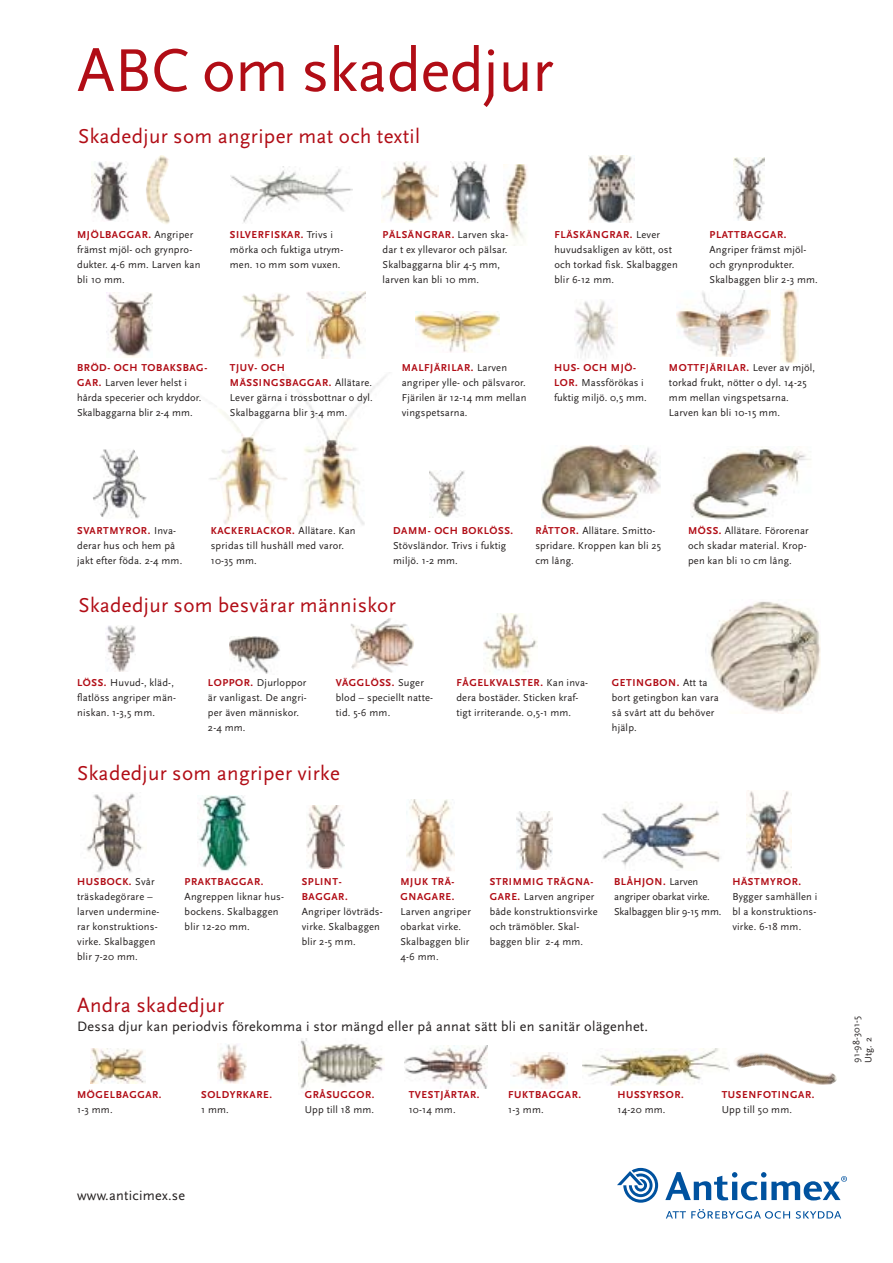
<style>
.page{position:relative;width:893px;height:1263px;background:#fff}
.page>*{position:absolute;margin:0;border:0;box-sizing:border-box;transform-origin:0 0}
.t1{font:63px "Scala Sans";letter-spacing:-.005em;color:#b10d16}
.t2{font:21px "Scala Sans";letter-spacing:.015em;color:#b10d16}
.t3{font:14.25px "Scala Sans";letter-spacing:.015em;color:#231f1f}
.t4{font:10.5px/15px "Scala Sans";letter-spacing:.015em;color:#231f1f}
.t5{font:700 10.5px/15px "Scala Sans";letter-spacing:.055em;color:#b10d16}
.t6{font:10.5px/15px "Scala Sans";letter-spacing:-.005em;color:#231f1f}
.t7{font:9.75px/12px "Scala Sans";letter-spacing:.025em;color:#231f1f}
.s1{font-weight:700;color:#b10d16}
</style>
<div class="page">
<img style="left:575px;top:299px;width:42px;height:59px">
<img style="left:746px;top:790px;width:45px;height:84px">
<img style="left:781px;top:290px;width:17px;height:73px">
<svg style="left:617px;top:1168px;width:41px;height:35px"></svg>
<svg style="left:665px;top:1172px;width:182px;height:28px"></svg>
<svg style="left:666px;top:1209px;width:175px;height:10px"></svg>
<img style="left:677px;top:291px;width:93px;height:65px">
<img style="left:298px;top:1039px;width:87px;height:51px">
<img style="left:291px;top:376px;width:95px;height:150px">
<img style="left:209px;top:385px;width:90px;height:140px">
<img style="left:602px;top:802px;width:118px;height:67px">
<img style="left:106px;top:293px;width:46px;height:65px">
<img style="left:429px;top:471px;width:36px;height:47px">
<img style="left:306px;top:806px;width:38px;height:63px">
<img style="left:709px;top:601px;width:111px;height:112px">
<img style="left:512px;top:1052px;width:55px;height:36px">
<img style="left:86px;top:793px;width:57px;height:80px">
<img style="left:582px;top:1048px;width:147px;height:37px">
<img style="left:415px;top:312px;width:84px;height:41px">
<img style="left:106px;top:626px;width:30px;height:46px">
<img style="left:407px;top:800px;width:48px;height:72px">
<img style="left:146px;top:155px;width:24px;height:69px">
<img style="left:690px;top:446px;width:121px;height:74px">
<img style="left:306px;top:292px;width:59px;height:67px">
<img style="left:90px;top:1049px;width:55px;height:34px">
<img style="left:450px;top:162px;width:39px;height:60px">
<img style="left:381px;top:162px;width:57px;height:61px">
<img style="left:541px;top:446px;width:119px;height:74px">
<img style="left:516px;top:811px;width:36px;height:59px">
<img style="left:93px;top:449px;width:54px;height:69px">
<img style="left:404px;top:1045px;width:83px;height:44px">
<img style="left:240px;top:293px;width:55px;height:66px">
<img style="left:503px;top:164px;width:25px;height:82px">
<img style="left:217px;top:1044px;width:29px;height:39px">
<img style="left:588px;top:155px;width:46px;height:67px">
<img style="left:230px;top:637px;width:50px;height:37px">
<img style="left:351px;top:618px;width:63px;height:55px">
<img style="left:483px;top:613px;width:54px;height:59px">
<img style="left:92px;top:162px;width:37px;height:59px">
<img style="left:197px;top:795px;width:52px;height:76px">
<img style="left:230px;top:166px;width:123px;height:57px">
<img style="left:733px;top:158px;width:32px;height:62px">
<img style="left:734px;top:1053px;width:102px;height:32px">
<h1 class="t1" style="left:77px;top:46px;width:478px">ABC om skadedjur</h1>
<h2 class="t2" style="left:78px;top:129px;width:343px">Skadedjur som angriper mat och textil</h2>
<p class="t4" style="left:77px;top:228px;width:125px"><span class="s1">MJÖLBAGGAR.</span> Angriper främst mjöl- och grynpro&shy;dukter. 4-6 mm. Larven kan bli 10 mm.</p>
<p class="t4" style="left:230px;top:228px;width:115px"><span class="s1">SILVERFISKAR.</span> Trivs i mörka och fuktiga utrym&shy;men. 10 mm som vuxen.</p>
<p class="t4" style="left:554px;top:228px;width:125px"><span class="s1">FLÄSKÄNGRAR.</span> Lever huvudsakligen av kött, ost och torkad fisk. Skalbaggen blir 6-12 mm.</p>
<p class="t5" style="left:709px;top:228px;width:78px">PLATTBAGGAR.</p>
<p class="t4" style="left:382px;top:228px;width:127px"><span class="s1">PÄLSÄNGRAR.</span> Larven ska&shy;dar t ex yllevaror och pälsar.<br>Skalbaggarna blir 4-5 mm, larven kan bli 10 mm.</p>
<p class="t4" style="left:709px;top:243px;width:110px">Angriper främst mjöl&shy;och grynprodukter.<br>Skalbaggen blir 2-3 mm.</p>
<p class="t4" style="left:77px;top:361px;width:132px"><span class="s1">BRÖD- OCH TOBAKSBAG-<br>GAR.</span> Larven lever helst i hårda specerier och kryddor.<br>Skalbaggarna blir 2-4 mm.</p>
<p class="t4" style="left:230px;top:361px;width:144px"><span class="s1">TJUV- OCH<br>MÄSSINGSBAGGAR.</span> Allätare.<br>Lever gärna i trossbottnar o dyl.<br>Skalbaggarna blir 3-4 mm.</p>
<p class="t4" style="left:554px;top:361px;width:94px"><span class="s1">HUS- OCH MJÖ-<br>LOR.</span> Massförökas i fuktig miljö. 0,5 mm.</p>
<p class="t4" style="left:669px;top:361px;width:148px"><span class="s1">MOTTFJÄRILAR.</span> Lever av mjöl, torkad frukt, nötter o dyl. 14-25 mm mellan vingspetsarna.<br>Larven kan bli 10-15 mm.</p>
<p class="t4" style="left:402px;top:361px;width:126px"><span class="s1">MALFJÄRILAR.</span> Larven angriper ylle- och pälsvaror.<br>Fjärilen är 12-14 mm mellan vingspetsarna.</p>
<p class="t4" style="left:77px;top:524px;width:107px"><span class="s1">SVARTMYROR.</span> Inva&shy;derar hus och hem på jakt efter föda. 2-4 mm.</p>
<p class="t4" style="left:535px;top:524px;width:127px"><span class="s1">RÅTTOR.</span> Allätare. Smitto&shy;spridare. Kroppen kan bli 25 cm lång.</p>
<p class="t4" style="left:688px;top:524px;width:122px"><span class="s1">MÖSS.</span> Allätare. Förorenar och skadar material. Krop&shy;pen kan bli 10 cm lång.</p>
<p class="t5" style="left:393px;top:524px;width:121px">DAMM- OCH BOKLÖSS.</p>
<p class="t4" style="left:393px;top:539px;width:115px">Stövsländor. Trivs i fuktig miljö. 1-2 mm.</p>
<p class="t4" style="left:211px;top:524px;width:146px"><span class="s1">KACKERLACKOR.</span> Allätare. Kan spridas till hushåll med varor.<br>10-35 mm.</p>
<h2 class="t2" style="left:78px;top:597px;width:319px">Skadedjur som besvärar människor</h2>
<p class="t4" style="left:77px;top:676px;width:100px"><span class="s1">LÖSS.</span> Huvud-, kläd-, flatlöss angriper män&shy;niskan. 1-3,5 mm.</p>
<p class="t4" style="left:208px;top:676px;width:100px"><span class="s1">LOPPOR.</span> Djurloppor är vanligast. De angri&shy;per även människor.<br>2-4 mm.</p>
<p class="t4" style="left:336px;top:676px;width:99px"><span class="s1">VÄGGLÖSS.</span> Suger blod – speciellt natte&shy;tid. 5-6 mm.</p>
<p class="t4" style="left:456px;top:676px;width:133px"><span class="s1">FÅGELKVALSTER.</span> Kan inva&shy;dera bostäder. Sticken kraf&shy;tigt irriterande. 0,5-1 mm.</p>
<h2 class="t2" style="left:77px;top:765px;width:264px">Skadedjur som angriper virke</h2>
<p class="t4" style="left:612px;top:676px;width:109px"><span class="s1">GETINGBON.</span> Att ta bort getingbon kan vara så svårt att du behöver hjälp.</p>
<p class="t4" style="left:77px;top:875px;width:84px"><span class="s1">HUSBOCK.</span> Svår träskadegörare – larven undermine&shy;rar konstruktions&shy;virke. Skalbaggen blir 7-20 mm.</p>
<p class="t5" style="left:185px;top:875px;width:80px">PRAKTBAGGAR.</p>
<p class="t4" style="left:185px;top:890px;width:101px">Angreppen liknar hus&shy;bockens. Skalbaggen blir 12-20 mm.</p>
<p class="t5" style="left:302px;top:875px;width:47px">SPLINT-<br>BAGGAR.</p>
<p class="t4" style="left:302px;top:905px;width:82px">Angriper lövträds&shy;virke. Skalbaggen blir 2-5 mm.</p>
<p class="t5" style="left:400px;top:875px;width:55px">MJUK TRÄ-<br>GNAGARE.</p>
<p class="t4" style="left:400px;top:905px;width:72px">Larven angriper obarkat virke.<br>Skalbaggen blir<br>4-6 mm.</p>
<p class="t4" style="left:489px;top:875px;width:109px"><span class="s1">STRIMMIG TRÄGNA-<br>GARE.</span> Larven angriper både konstruktionsvirke och trämöbler. Skal&shy;baggen blir 2-4 mm.</p>
<p class="t6" style="left:614px;top:875px;width:109px"><span class="s1">BLÅHJON.</span> Larven angriper obarkat virke.<br>Skalbaggen blir 9-15 mm.</p>
<p class="t5" style="left:732px;top:875px;width:70px">HÄSTMYROR.</p>
<p class="t4" style="left:732px;top:890px;width:87px;text-align:justify">Bygger samhällen i bl a konstruktions&shy;virke. 6-18 mm.</p>
<h2 class="t2" style="left:77px;top:997px;width:149px">Andra skadedjur</h2>
<h3 class="t3" style="left:77px;top:1021px;width:572px">Dessa djur kan periodvis förekomma i stor mängd eller på annat sätt bli en sanitär olägenhet.</h3>
<p class="t5" style="left:77px;top:1088px;width:86px">MÖGELBAGGAR.</p>
<p class="t4" style="left:77px;top:1103px;width:37px">1-3 mm.</p>
<p class="t5" style="left:201px;top:1088px;width:72px">SOLDYRKARE.</p>
<p class="t4" style="left:201px;top:1103px;width:29px">1 mm.</p>
<p class="t5" style="left:305px;top:1088px;width:71px">GRÅSUGGOR.</p>
<p class="t4" style="left:305px;top:1103px;width:71px">Upp till 18 mm.</p>
<p class="t5" style="left:408px;top:1088px;width:72px">TVESTJÄRTAR.</p>
<p class="t4" style="left:408px;top:1103px;width:48px">10-14 mm.</p>
<p class="t5" style="left:508px;top:1088px;width:74px">FUKTBAGGAR.</p>
<p class="t4" style="left:508px;top:1103px;width:37px">1-3 mm.</p>
<p class="t5" style="left:617px;top:1088px;width:68px">HUSSYRSOR.</p>
<p class="t4" style="left:617px;top:1103px;width:50px">14-20 mm.</p>
<p class="t5" style="left:721px;top:1088px;width:94px">TUSENFOTINGAR.</p>
<p class="t4" style="left:721px;top:1103px;width:72px">Upp till 50 mm.</p>
<h3 class="t3" style="left:77px;top:1190px;width:110px">www.anticimex.se</h3>
<p class="t7" style="left:851px;top:1063px;width:49px;rotate:-90deg">91-98-301-5<br>Utg. 2</p>
</div>
